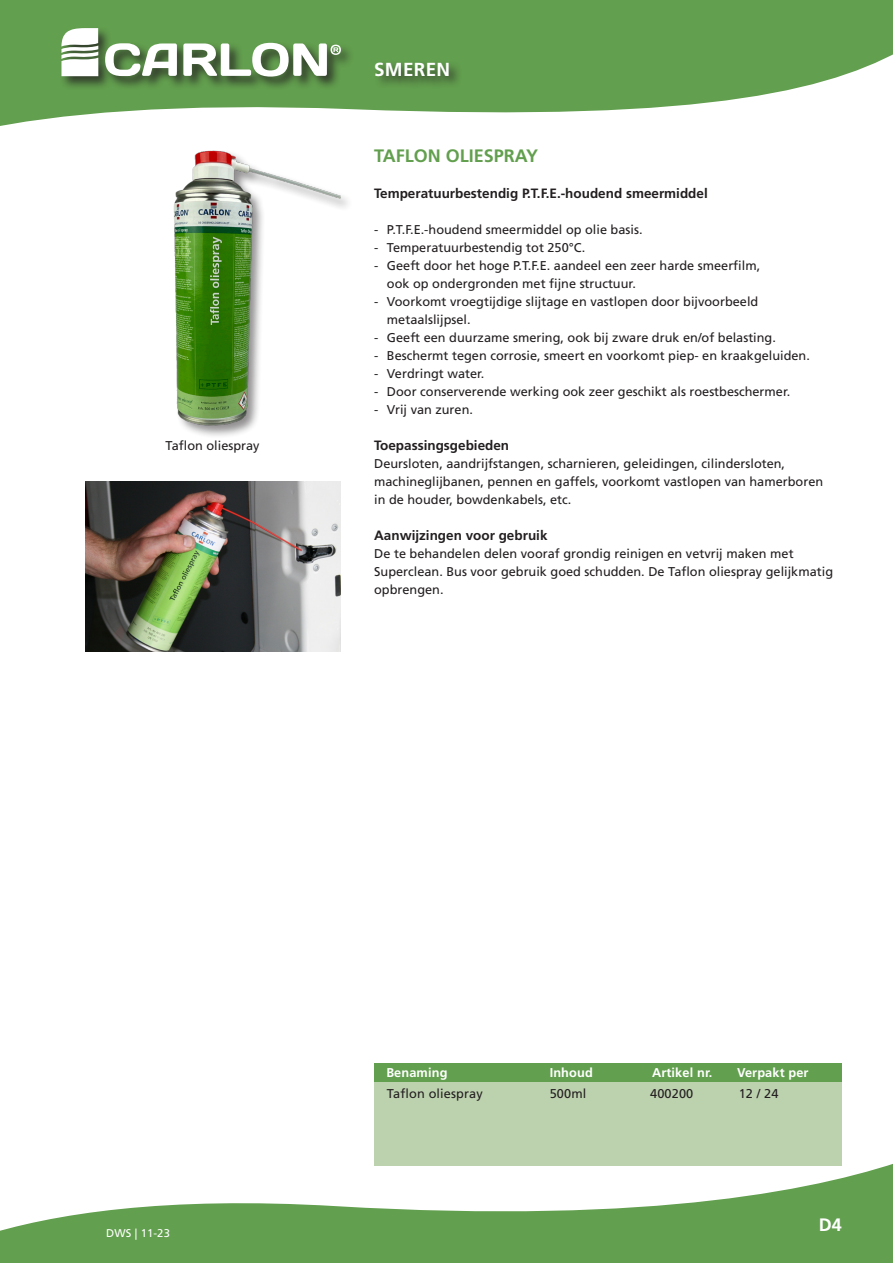
<style>
.page{position:relative;width:893px;height:1263px;background:#fff}
.page>*{position:absolute;margin:0;border:0;box-sizing:border-box;transform-origin:0 0}
.t1{font:700 18.9px "Frutiger LT Std";color:#fff}
.t2{font:700 18px "Frutiger LT Std";color:#629f4e}
.t3{font:700 18px "Frutiger LT Std";color:#fff}
.t4{font:700 13.5px "Frutiger LT Std";color:#231f20}
.t5{font:12.75px/18px "Frutiger LT Std";color:#231f20}
.t6{font:700 12.75px "Frutiger LT Std";letter-spacing:.01em;color:#fff}
.t7{font:11.25px "Frutiger LT Std";letter-spacing:.01em;color:#fff}
</style>
<div class="page">
<svg style="left:0;top:1164px;width:893px;height:99px;fill:#629f4e"></svg>
<svg style="left:0;top:0;width:893px;height:126px;fill:#629f4e"></svg>
<div style="left:374px;top:60px;width:89px;height:30px;background:#231f20;opacity:.75"></div>
<div style="left:60px;top:26px;width:294px;height:65px;background:#231f20;opacity:.75"></div>
<svg style="left:105px;top:43px;width:72px;height:33px"></svg>
<svg style="left:183px;top:43px;width:158px;height:34px"></svg>
<svg style="left:61px;top:28px;width:37px;height:48px"></svg>
<img style="left:173px;top:150px;width:167px;height:286px">
<div style="left:374px;top:1063px;width:468px;height:102px;background:#bcd1ae"></div>
<div style="left:374px;top:1063px;width:468px;height:18px;background:#629f4e"></div>
<img style="left:85px;top:481px;width:255px;height:170px">
<p class="t5" style="left:166px;top:437px;width:96px">Taflon oliespray</p>
<p class="t1" style="left:374px;top:58px;width:14px">SMEREN</p>
<p class="t2" style="left:374px;top:145px;width:165px">TAFLON OLIESPRAY</p>
<p class="t4" style="left:374px;top:185px;width:335px">Temperatuurbestendig P.T.F.E.-houdend smeermiddel</p>
<p class="t5" style="left:374px;top:221px;width:270px">- P.T.F.E.-houdend smeermiddel op olie basis.</p>
<p class="t5" style="left:374px;top:239px;width:213px">- Temperatuurbestendig tot 250°C.</p>
<p class="t5" style="left:387px;top:257px;width:375px;text-indent:-13px">- Geeft door het hoge P.T.F.E. aandeel een zeer harde smeerfilm, ook op ondergronden met fijne structuur.</p>
<p class="t5" style="left:387px;top:293px;width:373px;text-indent:-13px">- Voorkomt vroegtijdige slijtage en vastlopen door bijvoorbeeld metaalslijpsel.</p>
<p class="t5" style="left:374px;top:329px;width:403px">- Geeft een duurzame smering, ook bij zware druk en/of belasting.</p>
<p class="t5" style="left:374px;top:347px;width:437px">- Beschermt tegen corrosie, smeert en voorkomt piep- en kraakgeluiden.</p>
<p class="t5" style="left:374px;top:365px;width:112px">- Verdringt water.</p>
<p class="t5" style="left:374px;top:383px;width:418px">- Door conserverende werking ook zeer geschikt als roestbeschermer.</p>
<p class="t5" style="left:374px;top:401px;width:100px">- Vrij van zuren.</p>
<p class="t4" style="left:374px;top:437px;width:137px">Toepassingsgebieden</p>
<p class="t5" style="left:374px;top:455px;width:450px">Deursloten, aandrijfstangen, scharnieren, geleidingen, cilindersloten, machineglijbanen, pennen en gaffels, voorkomt vastlopen van hamerboren</p>
<p class="t5" style="left:374px;top:491px;width:199px">in de houder, bowdenkabels, etc.</p>
<p class="t4" style="left:374px;top:527px;width:175px">Aanwijzingen voor gebruik</p>
<p class="t5" style="left:374px;top:545px;width:460px">De te behandelen delen vooraf grondig reinigen en vetvrij maken met<br>Superclean. Bus voor gebruik goed schudden. De Taflon oliespray gelijkmatig opbrengen.</p>
<p class="t7" style="left:106px;top:1226px;width:65px">DWS | 11-23</p>
<p class="t6" style="left:386px;top:1065px;width:63px">Benaming</p>
<p class="t6" style="left:550px;top:1065px;width:45px">Inhoud</p>
<p class="t6" style="left:652px;top:1065px;width:62px">Artikel nr.</p>
<p class="t6" style="left:737px;top:1065px;width:73px">Verpakt per</p>
<p class="t5" style="left:387px;top:1085px;width:97px">Taflon oliespray</p>
<p class="t5" style="left:550px;top:1085px;width:38px">500ml</p>
<p class="t5" style="left:650px;top:1085px;width:45px">400200</p>
<p class="t5" style="left:739px;top:1085px;width:41px">12 / 24</p>
<p class="t3" style="left:819px;top:1214px;width:25px">D4</p>
</div>
